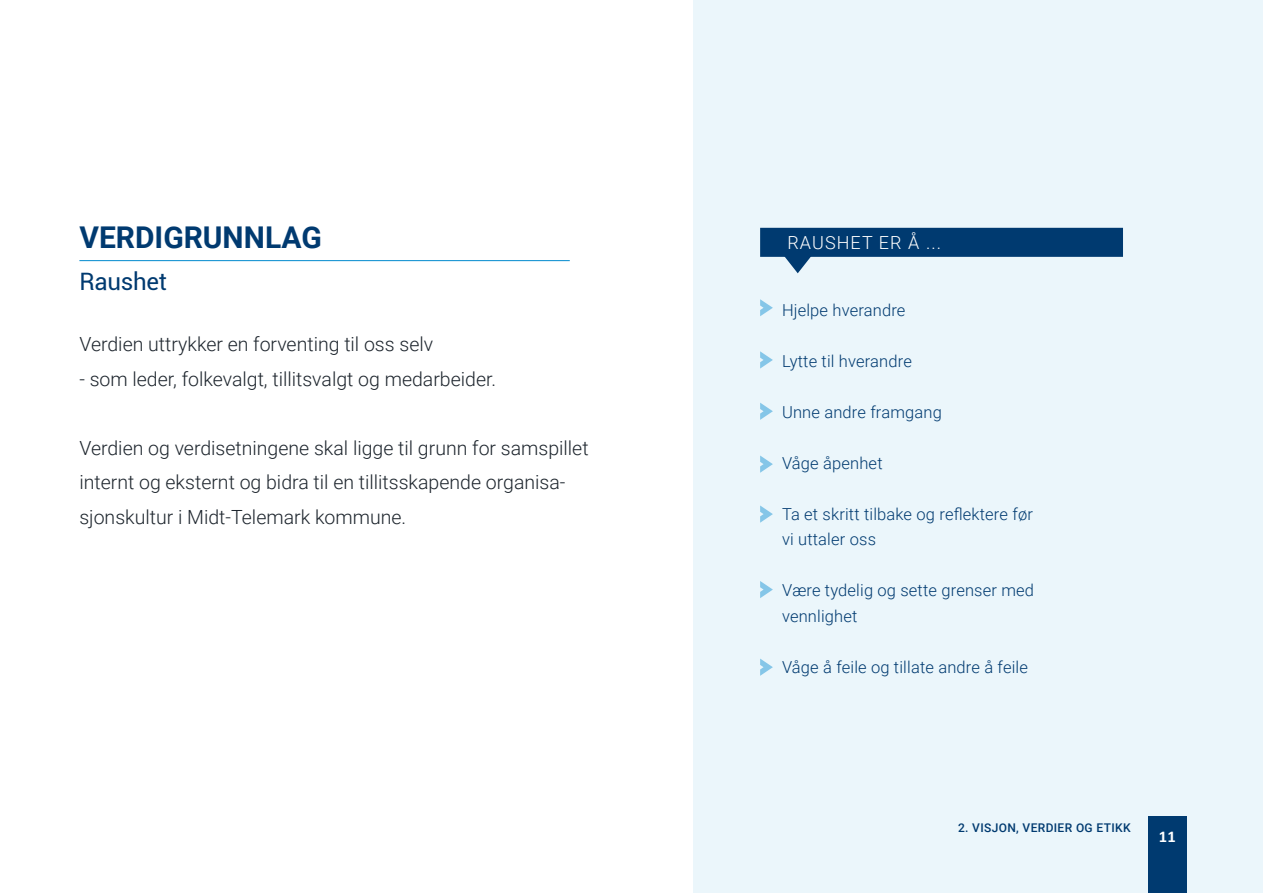
<style>
.page{position:relative;width:1263px;height:893px;background:#fff}
.page>*{position:absolute;margin:0;border:0;box-sizing:border-box;transform-origin:0 0}
.t1{font:700 30px "Roboto";color:#003a70}
.t2{font:24px "Roboto";letter-spacing:-.01em;color:#003a70}
.t3{font:300 19.5px/34.5px "Roboto";color:#1d252d}
.t4{font:300 18px "Roboto";letter-spacing:.06em;color:#fff}
.t5{font:300 16.5px "Roboto";letter-spacing:.01em;color:#003a70}
.t6{font:700 16.5px "Calibri";color:#fff}
.t7{font:500 12px "Roboto";letter-spacing:.03em;color:#003a70}
</style>
<div class="page">
<div style="left:693px;top:0;width:570px;height:893px;background:#ebf6fb"></div>
<div style="left:1148px;top:816px;width:38px;height:77px;background:#003a70"></div>
<svg style="left:760px;top:299px;width:13px;height:17px"></svg>
<svg style="left:760px;top:351px;width:13px;height:18px"></svg>
<svg style="left:760px;top:403px;width:13px;height:17px"></svg>
<svg style="left:760px;top:455px;width:13px;height:18px"></svg>
<svg style="left:760px;top:505px;width:13px;height:18px"></svg>
<svg style="left:760px;top:581px;width:13px;height:17px"></svg>
<svg style="left:760px;top:659px;width:13px;height:17px"></svg>
<hr style="left:79px;top:260px;width:491px;height:1px;background:#0089ce">
<svg style="left:760px;top:228px;width:363px;height:45px"></svg>
<p class="t1" style="left:79px;top:216px;width:244px">VERDIGRUNNLAG</p>
<p class="t2" style="left:79px;top:265px;width:89px">Raushet</p>
<p class="t3" style="left:79px;top:326px;width:355px">Verdien uttrykker en forventing til oss selv</p>
<p class="t3" style="left:79px;top:361px;width:418px">- som leder, folkevalgt, tillitsvalgt og medarbeider.</p>
<p class="t3" style="left:79px;top:430px;width:511px">Verdien og verdisetningene skal ligge til grunn for samspillet internt og eksternt og bidra til en tillitsskapende organisa-</p>
<p class="t3" style="left:79px;top:499px;width:328px">sjonskultur i Midt-Telemark kommune.</p>
<p class="t4" style="left:787px;top:230px;width:155px">RAUSHET ER Å ...</p>
<p class="t5" style="left:782px;top:298px;width:125px">Hjelpe hverandre</p>
<p class="t5" style="left:782px;top:349px;width:131px">Lytte til hverandre</p>
<p class="t5" style="left:782px;top:400px;width:161px">Unne andre framgang</p>
<p class="t5" style="left:782px;top:451px;width:102px">Våge åpenhet</p>
<p class="t5" style="left:782px;top:502px;width:252px">Ta et skritt tilbake og reflektere før</p>
<p class="t5" style="left:782px;top:528px;width:96px">vi uttaler oss</p>
<p class="t5" style="left:782px;top:579px;width:253px">Være tydelig og sette grenser med</p>
<p class="t5" style="left:782px;top:604px;width:77px">vennlighet</p>
<p class="t5" style="left:782px;top:655px;width:247px">Våge å feile og tillate andre å feile</p>
<p class="t7" style="left:958px;top:820px;width:174px">2. VISJON, VERDIER OG ETIKK</p>
<p class="t6" style="left:1159px;top:824px;width:19px">11</p>
</div>
